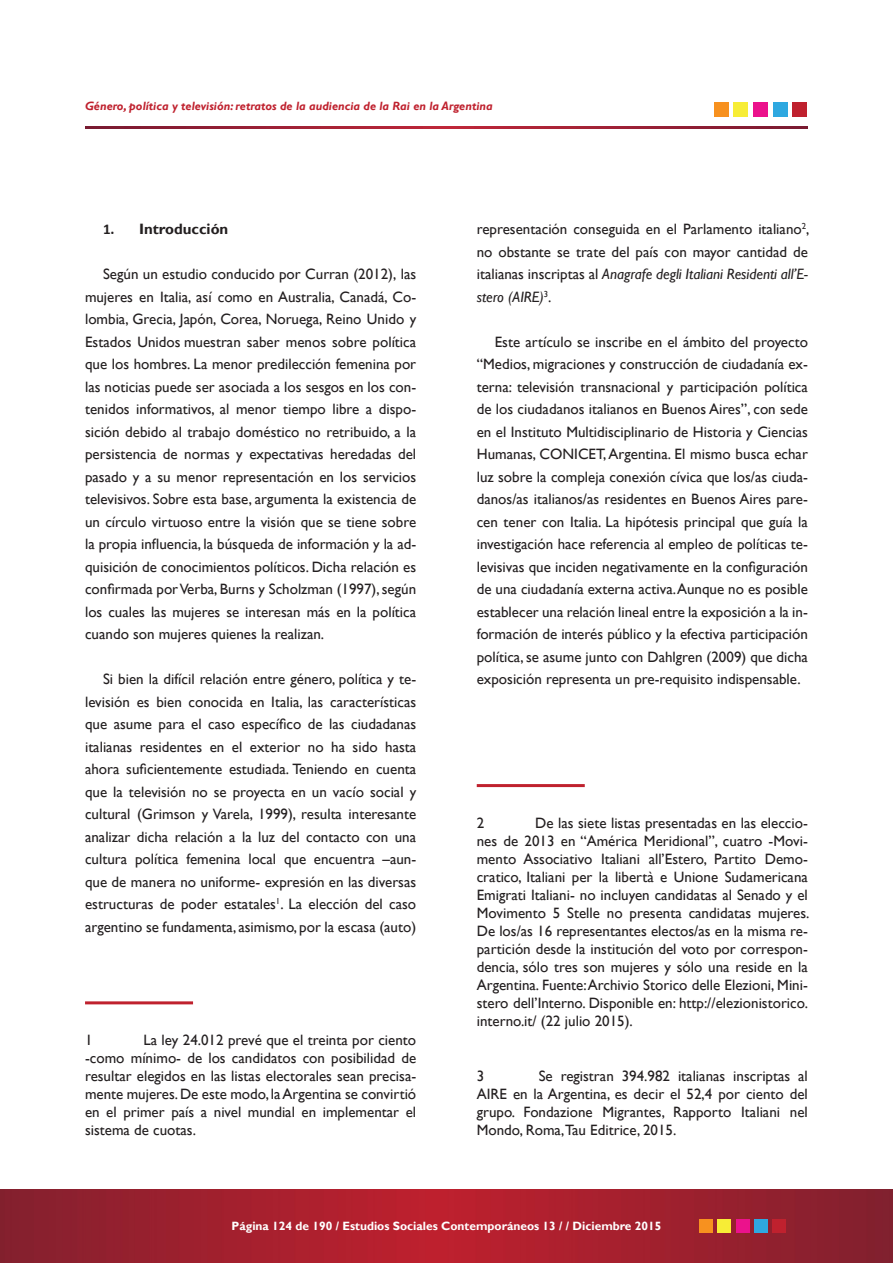
<style>
.page{position:relative;width:893px;height:1263px;background:#fff}
.page>*{position:absolute;margin:0;border:0;box-sizing:border-box;transform-origin:0 0}
.t1{font:15px/22.5px "Gill Sans";color:#231f20;text-align:justify}
.t2{font:700 15px "Gill Sans";color:#231f20}
.t3{font:italic 700 12px "Gill Sans";color:#bf212e}
.t4{font:700 12px "Gill Sans";color:#fff}
.s1{font-family:"Calibri"}
.s2{font-style:italic}
</style>
<div class="page">
<img style="left:0;top:1189px;width:893px;height:74px">
<div style="left:699px;top:1219px;width:13px;height:13px;background:#f7911f"></div>
<div style="left:717px;top:1219px;width:14px;height:13px;background:#f7ed36"></div>
<div style="left:736px;top:1219px;width:13px;height:13px;background:#eb128c"></div>
<div style="left:754px;top:1219px;width:14px;height:13px;background:#2ea8e0"></div>
<div style="left:773px;top:1219px;width:13px;height:13px;background:#bf212e"></div>
<svg style="left:85px;top:126px;width:723px;height:3px;background:#9b2035"></svg>
<div style="left:714px;top:103px;width:14px;height:14px;background:#f7911f"></div>
<div style="left:734px;top:103px;width:14px;height:14px;background:#f7ed36"></div>
<div style="left:753px;top:103px;width:14px;height:14px;background:#eb128c"></div>
<div style="left:773px;top:103px;width:14px;height:14px;background:#2ea8e0"></div>
<div style="left:793px;top:103px;width:14px;height:14px;background:#bf212e"></div>
<hr style="left:85px;top:1001px;width:108px;height:3px;background:#bf212e">
<hr style="left:477px;top:784px;width:108px;height:3px;background:#bf212e">
<p class="t3" style="left:85px;top:99px;width:409px">Género, política y televisión: retratos de la audiencia de la Rai en la Argentina</p>
<p class="t2" style="left:103px;top:220px;width:127px"><span class="s1">1.</span> Introducción</p>
<p class="t1" style="left:85px;top:263px;width:333px;text-indent:18px">Según un estudio conducido por Curran (2012), las mujeres en Italia, así como en Australia, Canadá, Co&shy;lombia, Grecia, Japón, Corea, Noruega, Reino Unido y Estados Unidos muestran saber menos sobre política que los hombres. La menor predilección femenina por las noticias puede ser asociada a los sesgos en los con&shy;tenidos informativos, al menor tiempo libre a dispo&shy;sición debido al trabajo doméstico no retribuido, a la persistencia de normas y expectativas heredadas del pasado y a su menor representación en los servicios televisivos. Sobre esta base, argumenta la existencia de un círculo virtuoso entre la visión que se tiene sobre la propia influencia, la búsqueda de información y la ad&shy;quisición de conocimientos políticos. Dicha relación es confirmada por Verba, Burns y Scholzman (1997), según los cuales las mujeres se interesan más en la política cuando son mujeres quienes la realizan.</p>
<p class="t1" style="left:85px;top:668px;width:333px;text-indent:18px">Si bien la difícil relación entre género, política y te&shy;levisión es bien conocida en Italia, las características que asume para el caso específico de las ciudadanas italianas residentes en el exterior no ha sido hasta ahora suficientemente estudiada. Teniendo en cuenta que la televisión no se proyecta en un vacío social y cultural (Grimson y Varela, 1999), resulta interesante analizar dicha relación a la luz del contacto con una cultura política femenina local que encuentra –aun&shy;que de manera no uniforme- expresión en las diversas estructuras de poder estatales<sup>1</sup>. La elección del caso argentino se fundamenta, asimismo, por la escasa (auto)</p>
<p class="t1" style="left:85px;top:1032px;width:333px;line-height:18px;text-indent:58px">La ley 24.012 prevé que el treinta por ciento -como mínimo- de los candidatos con posibilidad de resultar elegidos en las listas electorales sean precisa&shy;mente mujeres. De este modo, la Argentina se convirtió en el primer país a nivel mundial en implementar el sistema de cuotas.</p>
<p class="t1" style="left:85px;top:1029px;width:9px">1</p>
<p class="t1" style="left:477px;top:218px;width:334px">representación conseguida en el Parlamento italiano<sup>2</sup>, no obstante se trate del país con mayor cantidad de italianas inscriptas al <span class="s2">Anagrafe degli Italiani Residenti all’E&shy;stero (AIRE)</span><sup>3</sup>.</p>
<p class="t1" style="left:477px;top:330px;width:333px;text-indent:18px">Este artículo se inscribe en el ámbito del proyecto “Medios, migraciones y construcción de ciudadanía ex&shy;terna: televisión transnacional y participación política de los ciudadanos italianos en Buenos Aires”, con sede en el Instituto Multidisciplinario de Historia y Ciencias Humanas, CONICET, Argentina. El mismo busca echar luz sobre la compleja conexión cívica que los/as ciuda&shy;danos/as italianos/as residentes en Buenos Aires pare&shy;cen tener con Italia. La hipótesis principal que guía la investigación hace referencia al empleo de políticas te&shy;levisivas que inciden negativamente en la configuración de una ciudadanía externa activa. Aunque no es posible establecer una relación lineal entre la exposición a la in&shy;formación de interés público y la efectiva participación política, se asume junto con Dahlgren (2009) que dicha exposición representa un pre-requisito indispensable.</p>
<p class="t1" style="left:477px;top:812px;width:9px">2</p>
<p class="t1" style="left:477px;top:814px;width:334px;line-height:18px;text-indent:58px">De las siete listas presentadas en las eleccio&shy;nes de 2013 en “América Meridional”, cuatro -Movi&shy;mento Associativo Italiani all’Estero, Partito Demo&shy;cratico, Italiani per la libertà e Unione Sudamericana Emigrati Italiani- no incluyen candidatas al Senado y el Movimento 5 Stelle no presenta candidatas mujeres.<br>De los/as 16 representantes electos/as en la misma re&shy;partición desde la institución del voto por correspon&shy;dencia, sólo tres son mujeres y sólo una reside en la Argentina. Fuente: Archivio Storico delle Elezioni, Mini&shy;stero dell’Interno. Disponible en: http://elezionistorico. interno.it/ (22 julio 2015).</p>
<p class="t1" style="left:477px;top:1068px;width:333px;line-height:18px;text-indent:62px">Se registran 394.982 italianas inscriptas al AIRE en la Argentina, es decir el 52,4 por ciento del grupo. Fondazione Migrantes, Rapporto Italiani nel Mondo, Roma,Tau Editrice, 2015.</p>
<p class="t1" style="left:477px;top:1065px;width:9px">3</p>
<p class="t4" style="left:232px;top:1219px;width:431px">Página 124 de 190 / Estudios Sociales Contemporáneos 13 / / Diciembre 2015</p>
</div>
